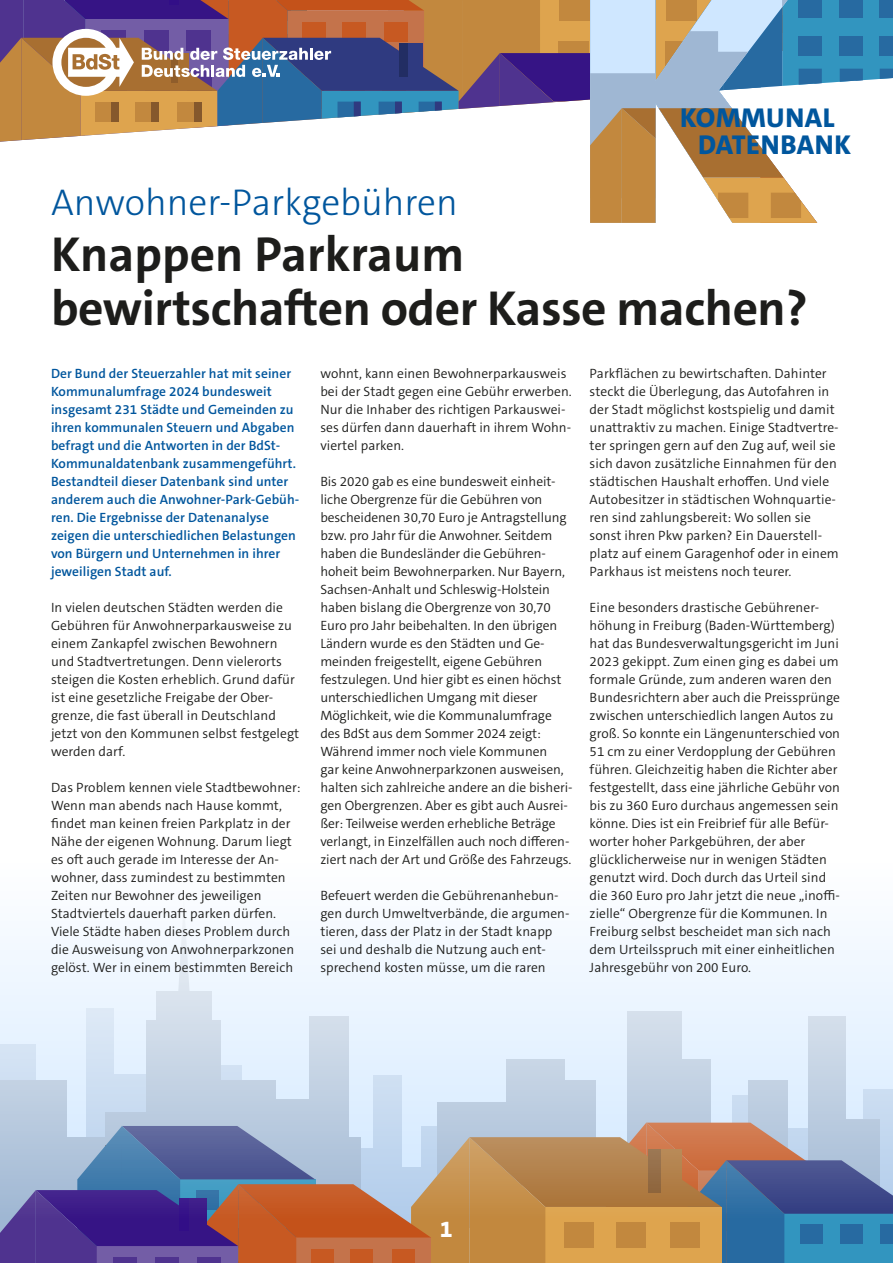
<style>
.page{position:relative;width:893px;height:1263px;background:#fff}
.page>*{position:absolute;margin:0;border:0;box-sizing:border-box;transform-origin:0 0}
.t1{font:700 49.5px/54px "The Sans C5";letter-spacing:-.01em;color:#1d1d1b}
.t2{font:300 37.5px "The Sans C5";color:#00569d}
.t3{font:800 27.45px/27.5px "The Sans C5";letter-spacing:.02em;color:#00569d}
.t4{font:800 22.5px "The Sans C5";color:#fff}
.t5{font:300 13.5px/18px "The Sans C5";letter-spacing:.005em;color:#1d1d1b}
.t6{font:600 13.5px/18px "The Sans C5";letter-spacing:.005em;color:#00569d}
</style>
<div class="page">
<svg style="left:0;top:936px;width:893px;height:186px;fill:#ebf5ff"></svg>
<div style="left:373px;top:1075px;width:29px;height:159px;background:#cbddf1"></div>
<div style="left:0;top:1044px;width:36px;height:116px;background:#d3e2f3"></div>
<div style="left:86px;top:1008px;width:28px;height:148px;background:#d3e2f3"></div>
<div style="left:109px;top:1075px;width:64px;height:63px;background:#ccddf1"></div>
<div style="left:208px;top:1065px;width:34px;height:34px;background:#d0e0f3"></div>
<div style="left:732px;top:1095px;width:40px;height:65px;background:#c8dbf1"></div>
<div style="left:863px;top:1090px;width:30px;height:115px;background:#c9dcf1"></div>
<div style="left:0;top:1080px;width:66px;height:183px;background:#becee1"></div>
<div style="left:105px;top:1112px;width:74px;height:86px;background:#bacbdf"></div>
<div style="left:146px;top:1020px;width:75px;height:198px;background:#c5d4e4"></div>
<div style="left:156px;top:991px;width:56px;height:50px;background:#d5dfec"></div>
<svg style="left:177px;top:908px;width:14px;height:83px"></svg>
<div style="left:208px;top:1080px;width:68px;height:85px;background:#bfcfe1"></div>
<div style="left:260px;top:1099px;width:61px;height:115px;background:#bbcce0"></div>
<div style="left:309px;top:1016px;width:40px;height:208px;background:linear-gradient(to right,#c7d5e5,#c7d5e5)"></div>
<div style="left:437px;top:1102px;width:85px;height:126px;background:#bbcce0"></div>
<div style="left:506px;top:1059px;width:58px;height:119px;background:#c2d1e3"></div>
<div style="left:545px;top:1080px;width:51px;height:80px;background:#becee1"></div>
<svg style="left:627px;top:1011px;width:55px;height:111px;fill:#c9d7e6"></svg>
<div style="left:671px;top:1059px;width:40px;height:94px;background:#c1d0e2"></div>
<div style="left:748px;top:1080px;width:39px;height:138px;background:#becee1"></div>
<svg style="left:808px;top:1016px;width:37px;height:106px;fill:#c7d5e5"></svg>
<div style="left:835px;top:1119px;width:45px;height:73px;background:#b9cadf"></div>
<svg style="left:0;top:1122px;width:893px;height:141px"></svg>
<svg style="left:0;top:0;width:893px;height:223px"></svg>
<hr style="left:815px;top:120px;width:2px;height:43px;background:#a86f31">
<div style="left:803px;top:120px;width:13px;height:43px;background:#fff"></div>
<h3 class="t3" style="left:698px;top:104px;width:154px;text-indent:-18px">KOMMUNAL<br>DATENBANK</h3>
<h2 class="t2" style="left:51px;top:178px;width:408px">Anwohner-Parkgebühren</h2>
<h1 class="t1" style="left:51px;top:228px;width:758px">Knappen Parkraum<br>bewirtschaften oder Kasse machen?</h1>
<p class="t6" style="left:51px;top:365px;width:250px">Der Bund der Steuerzahler hat mit seiner Kommunalumfrage 2024 bundesweit insgesamt 231 Städte und Gemeinden zu ihren kommunalen Steuern und Abgaben befragt und die Antworten in der BdSt-Kommunaldatenbank zusammengeführt.<br>Bestandteil dieser Datenbank sind unter anderem auch die Anwohner-Park-Gebüh&shy;ren. Die Ergebnisse der Datenanalyse zeigen die unterschiedlichen Belastungen von Bürgern und Unternehmen in ihrer jeweiligen Stadt auf.</p>
<p class="t5" style="left:51px;top:599px;width:250px">In vielen deutschen Städten werden die Gebühren für Anwohnerparkausweise zu einem Zankapfel zwischen Bewohnern und Stadtvertretungen. Denn vielerorts steigen die Kosten erheblich. Grund dafür ist eine gesetzliche Freigabe der Ober&shy;grenze, die fast überall in Deutschland jetzt von den Kommunen selbst festgelegt werden darf.</p>
<p class="t5" style="left:51px;top:778px;width:251px">Das Problem kennen viele Stadtbewohner:<br>Wenn man abends nach Hause kommt, findet man keinen freien Parkplatz in der Nähe der eigenen Wohnung. Darum liegt es oft auch gerade im Interesse der An&shy;wohner, dass zumindest zu bestimmten Zeiten nur Bewohner des jeweiligen Stadtviertels dauerhaft parken dürfen.<br>Viele Städte haben dieses Problem durch die Ausweisung von Anwohnerparkzonen gelöst. Wer in einem bestimmten Bereich</p>
<p class="t5" style="left:320px;top:364px;width:253px">wohnt, kann einen Bewohnerparkausweis bei der Stadt gegen eine Gebühr erwerben.<br>Nur die Inhaber des richtigen Parkauswei&shy;ses dürfen dann dauerhaft in ihrem Wohn&shy;viertel parken.</p>
<p class="t5" style="left:320px;top:472px;width:254px">Bis 2020 gab es eine bundesweit einheit&shy;liche Obergrenze für die Gebühren von bescheidenen 30,70 Euro je Antragstellung bzw. pro Jahr für die Anwohner. Seitdem haben die Bundesländer die Gebühren&shy;hoheit beim Bewohnerparken. Nur Bayern, Sachsen-Anhalt und Schleswig-Holstein haben bislang die Obergrenze von 30,70<br>Euro pro Jahr beibehalten. In den übrigen Ländern wurde es den Städten und Ge&shy;meinden freigestellt, eigene Gebühren festzulegen. Und hier gibt es einen höchst unterschiedlichen Umgang mit dieser Möglichkeit, wie die Kommunalumfrage des BdSt aus dem Sommer 2024 zeigt:<br>Während immer noch viele Kommunen<br>gar keine Anwohnerparkzonen ausweisen, halten sich zahlreiche andere an die bisheri&shy;gen Obergrenzen. Aber es gibt auch Ausrei&shy;ßer: Teilweise werden erhebliche Beträge verlangt, in Einzelfällen auch noch differen&shy;ziert nach der Art und Größe des Fahrzeugs.</p>
<p class="t5" style="left:320px;top:886px;width:251px">Befeuert werden die Gebührenanhebun&shy;gen durch Umweltverbände, die argumen&shy;tieren, dass der Platz in der Stadt knapp sei und deshalb die Nutzung auch ent&shy;sprechend kosten müsse, um die raren</p>
<p class="t5" style="left:590px;top:365px;width:251px">Parkflächen zu bewirtschaften. Dahinter steckt die Überlegung, das Autofahren in der Stadt möglichst kostspielig und damit unattraktiv zu machen. Einige Stadtvertre&shy;ter springen gern auf den Zug auf, weil sie sich davon zusätzliche Einnahmen für den städtischen Haushalt erhoffen. Und viele Autobesitzer in städtischen Wohnquartie&shy;ren sind zahlungsbereit: Wo sollen sie sonst ihren Pkw parken? Ein Dauerstell&shy;platz auf einem Garagenhof oder in einem Parkhaus ist meistens noch teurer.</p>
<p class="t5" style="left:590px;top:599px;width:252px">Eine besonders drastische Gebührener&shy;höhung in Freiburg (Baden-Württemberg) hat das Bundesverwaltungsgericht im Juni 2023 gekippt. Zum einen ging es dabei um formale Gründe, zum anderen waren den Bundesrichtern aber auch die Preissprünge zwischen unterschiedlich langen Autos zu groß. So konnte ein Längenunterschied von 51 cm zu einer Verdopplung der Gebühren führen. Gleichzeitig haben die Richter aber festgestellt, dass eine jährliche Gebühr von bis zu 360 Euro durchaus angemessen sein könne. Dies ist ein Freibrief für alle Befür&shy;worter hoher Parkgebühren, der aber glücklicherweise nur in wenigen Städten genutzt wird. Doch durch das Urteil sind die 360 Euro pro Jahr jetzt die neue „inoffi&shy;zielle“ Obergrenze für die Kommunen. In Freiburg selbst bescheidet man sich nach dem Urteilsspruch mit einer einheitlichen Jahresgebühr von 200 Euro.</p>
<h3 class="t4" style="left:440px;top:1215px;width:14px">1</h3>
</div>
